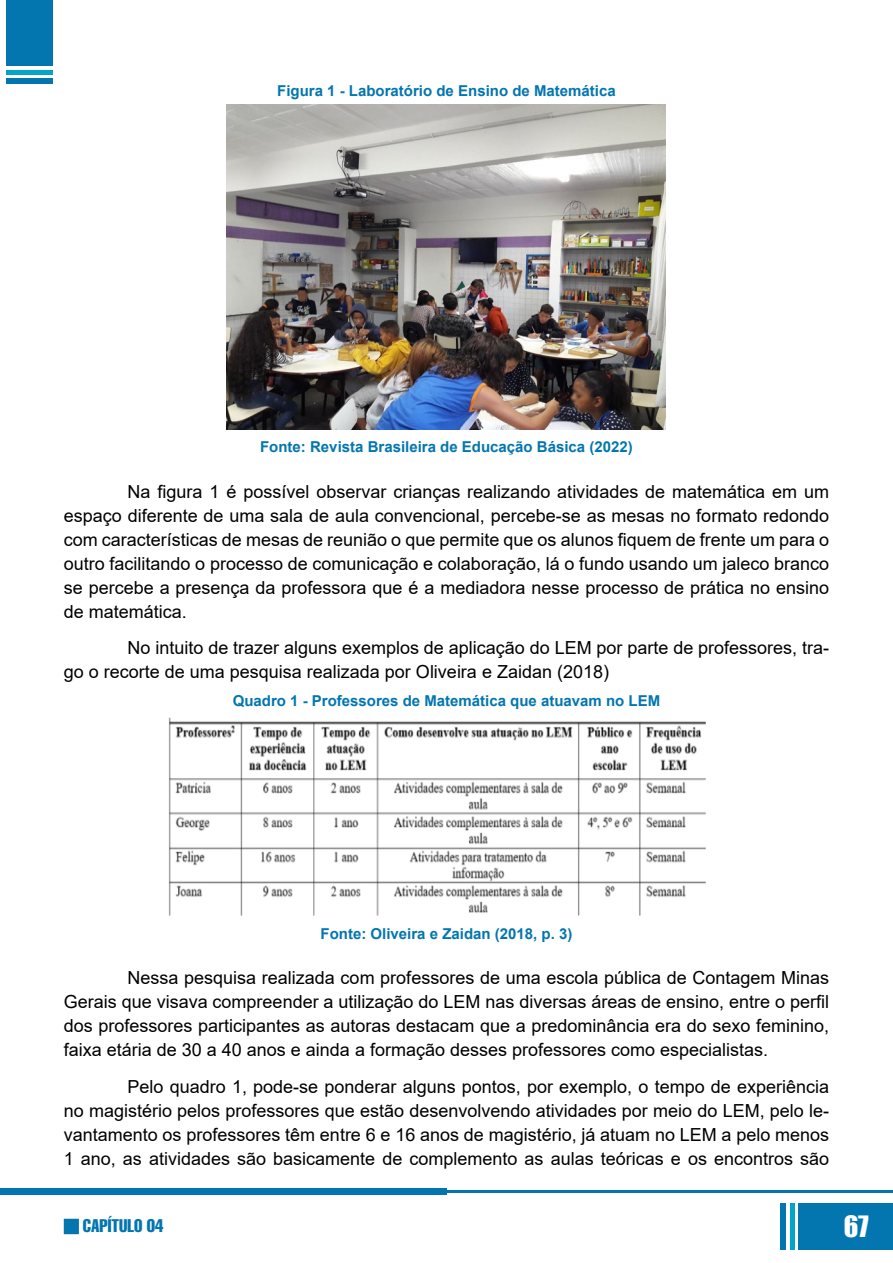
<style>
.page{position:relative;width:893px;height:1263px;background:#fff}
.page>*{position:absolute;margin:0;border:0;box-sizing:border-box;transform-origin:0 0}
.t1{font:27px "Impact";color:#fff}
.t2{font:18px/24px "Arial";color:#000;text-align:justify}
.t3{font:extra-condensed 18px "Helvetica";color:#0376b0}
.t4{font:700 15px "Arial";color:#0376b0}
</style>
<div class="page">
<div style="left:798px;top:1203px;width:95px;height:47px;background:#0376b0"></div>
<hr style="left:790px;top:1203px;width:4px;height:47px;background:#00a5ca">
<div style="left:780px;top:1203px;width:6px;height:47px;background:#0376b0"></div>
<div style="left:0;top:1188px;width:446px;height:7px;background:#0376b0"></div>
<hr style="left:446px;top:1191px;width:447px;height:2px;background:#0376b0">
<div style="left:6px;top:0;width:47px;height:66px;background:#0376b0"></div>
<div style="left:6px;top:70px;width:47px;height:5px;background:#00a5ca"></div>
<div style="left:6px;top:78px;width:47px;height:6px;background:#0376b0"></div>
<div style="left:64px;top:1219px;width:15px;height:15px;background:#0376b0;border:2px solid #0376b0"></div>
<img style="left:226px;top:104px;width:440px;height:325px">
<img style="left:168px;top:717px;width:538px;height:199px">
<p class="t4" style="left:277px;top:80px;width:340px">Figura 1 - Laboratório de Ensino de Matemática</p>
<p class="t4" style="left:260px;top:436px;width:374px">Fonte: Revista Brasileira de Educação Básica (2022)</p>
<p class="t2" style="left:64px;top:479px;width:767px;text-indent:64px">Na figura 1 é possível observar crianças realizando atividades de matemática em um espaço diferente de uma sala de aula convencional, percebe-se as mesas no formato redondo com características de mesas de reunião o que permite que os alunos fiquem de frente um para o outro facilitando o processo de comunicação e colaboração, lá o fundo usando um jaleco branco se percebe a presença da professora que é a mediadora nesse processo de prática no ensino de matemática.</p>
<p class="t2" style="left:64px;top:636px;width:767px;text-indent:64px">No intuito de trazer alguns exemplos de aplicação do LEM por parte de professores, tra&shy;go o recorte de uma pesquisa realizada por Oliveira e Zaidan (2018)</p>
<p class="t4" style="left:233px;top:690px;width:429px">Quadro 1 - Professores de Matemática que atuavam no LEM</p>
<p class="t4" style="left:321px;top:923px;width:253px">Fonte: Oliveira e Zaidan (2018, p. 3)</p>
<p class="t2" style="left:64px;top:965px;width:767px;text-indent:64px">Nessa pesquisa realizada com professores de uma escola pública de Contagem Minas Gerais que visava compreender a utilização do LEM nas diversas áreas de ensino, entre o perfil dos professores participantes as autoras destacam que a predominância era do sexo feminino, faixa etária de 30 a 40 anos e ainda a formação desses professores como especialistas.</p>
<p class="t2" style="left:64px;top:1074px;width:767px;text-indent:64px">Pelo quadro 1, pode-se ponderar alguns pontos, por exemplo, o tempo de experiência no magistério pelos professores que estão desenvolvendo atividades por meio do LEM, pelo le&shy;vantamento os professores têm entre 6 e 16 anos de magistério, já atuam no LEM a pelo menos 1 ano, as atividades são basicamente de complemento as aulas teóricas e os encontros são</p>
<p class="t3" style="left:83px;top:1214px;width:82px">CAPÍTULO 04</p>
<h1 class="t1" style="left:844px;top:1206px;width:26px">67</h1>
</div>
